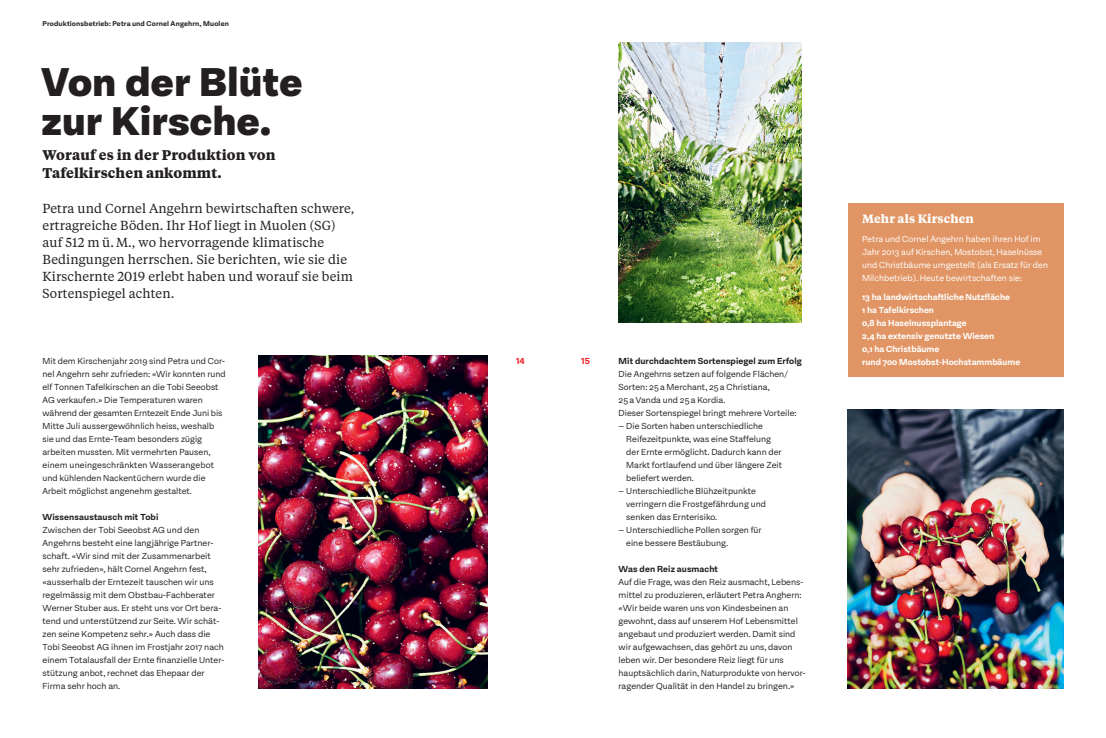
<style>
.page{position:relative;width:1106px;height:738px;background:#fff}
.page>*{position:absolute;margin:0;border:0;box-sizing:border-box;transform-origin:0 0}
.Grosstitel_46{font:900 46px "Equitan Sans";letter-spacing:.005em;color:#231f20}
.Untertitel_Tiempos_1{font:700 14px/18px "Tiempos Text";letter-spacing:.01em;color:#231f20}
.Lead_13_17{font:13px/17px "Tiempos Text";letter-spacing:.005em;color:#231f20}
.Untertitel_Tiempos_1-2{font:700 12px "Tiempos Text";letter-spacing:.01em;color:#fff}
.Grundtext_10_13{font:10px/13px "Equitan Sans";letter-spacing:.005em;color:#231f20}
.Untertitel_Tiempos_1-3{font:10px/13px "Equitan Sans";letter-spacing:.005em;color:#fff}
.Untertitel_Tiempos_1-4{font:700 10px/13px "Equitan Sans";letter-spacing:.005em;color:#fff}
.Grundtext_10_13-2{font:700 10px "Equitan Sans";letter-spacing:.01em;color:#231f20}
.t1{font:700 10px "Equitan Sans";color:#ee1d23}
.t2{font:700 8px "Equitan Sans";letter-spacing:.015em;color:#231f20}
</style>
<div class="page">
<div style="left:848px;top:203px;width:215px;height:173px;background:#e19564"></div>
<img style="left:258px;top:355px;width:230px;height:333px">
<img style="left:848px;top:409px;width:215px;height:279px">
<img style="left:618px;top:43px;width:183px;height:279px">
<p class="t2" style="left:43px;top:19px;width:188px">Produktionsbetrieb: Petra und Cornel Angehrn, Muolen</p>
<p class="Grosstitel_46" style="left:41px;top:56px;width:263px">Von der Blüte</p>
<p class="Grosstitel_46" style="left:41px;top:95px;width:232px">zur Kirsche.</p>
<p class="Untertitel_Tiempos_1" style="left:43px;top:145px;width:235px">Worauf es in der Produktion von<br>Tafelkirschen ankommt.</p>
<p class="Lead_13_17" style="left:43px;top:199px;width:313px">Petra und Cornel Angehrn bewirtschaften schwere, ertragreiche Böden. Ihr Hof liegt in Muolen (SG) auf 512 m ü. M., wo hervorragende klimatische Bedingungen herrschen. Sie berichten, wie sie die Kirschernte 2019 erlebt haben und worauf sie beim Sortenspiegel achten.</p>
<p class="Grundtext_10_13" style="left:43px;top:353px;width:185px">Mit dem Kirschenjahr 2019 sind Petra und Cor&shy;nel Angehrn sehr zufrieden: «Wir konnten rund elf Tonnen Tafelkirschen an die Tobi Seeobst AG verkaufen.» Die Temperaturen waren während der gesamten Erntezeit Ende Juni bis Mitte Juli aussergewöhnlich heiss, weshalb sie und das Ernte-Team besonders zügig arbeiten mussten. Mit vermehrten Pausen, einem uneingeschränkten Wasserangebot und kühlenden Nackentüchern wurde die Arbeit möglichst angenehm gestaltet.</p>
<p class="Grundtext_10_13-2" style="left:43px;top:510px;width:117px">Wissensaustausch mit Tobi</p>
<p class="Grundtext_10_13" style="left:43px;top:522px;width:183px">Zwischen der Tobi Seeobst AG und den Angehrns besteht eine langjährige Partner&shy;schaft. «Wir sind mit der Zusammenarbeit sehr zufrieden», hält Cornel Angehrn fest, «ausserhalb der Erntezeit tauschen wir uns regelmässig mit dem Obstbau-Fachberater Werner Stuber aus. Er steht uns vor Ort bera&shy;tend und unterstützend zur Seite. Wir schät&shy;zen seine Kompetenz sehr.» Auch dass die Tobi Seeobst AG ihnen im Frostjahr 2017 nach einem Totalausfall der Ernte finanzielle Unter&shy;stützung anbot, rechnet das Ehepaar der Firma sehr hoch an.</p>
<p class="t1" style="left:516px;top:354px;width:10px">14</p>
<p class="t1" style="left:581px;top:354px;width:10px">15</p>
<p class="Grundtext_10_13-2" style="left:618px;top:354px;width:185px">Mit durchdachtem Sortenspiegel zum Erfolg</p>
<p class="Grundtext_10_13" style="left:618px;top:366px;width:179px">Die Angehrns setzen auf folgende Flächen/ Sorten: 25 a Merchant, 25 a Christiana,<br>25 a Vanda und 25 a Kordia.<br>Dieser Sortenspiegel bringt mehrere Vorteile:</p>
<p class="Grundtext_10_13" style="left:626px;top:418px;width:157px;text-indent:-8px">– Die Sorten haben unterschiedliche Reifezeitpunkte, was eine Staffelung der Ernte ermöglicht. Dadurch kann der Markt fortlaufend und über längere Zeit beliefert werden.</p>
<p class="Grundtext_10_13" style="left:626px;top:483px;width:141px;text-indent:-8px">– Unterschiedliche Blühzeitpunkte verringern die Frostgefährdung und senken das Ernterisiko.</p>
<p class="Grundtext_10_13" style="left:626px;top:522px;width:137px;text-indent:-8px">– Unterschiedliche Pollen sorgen für eine bessere Bestäubung.</p>
<p class="Grundtext_10_13-2" style="left:618px;top:562px;width:101px">Was den Reiz ausmacht</p>
<p class="Grundtext_10_13" style="left:618px;top:574px;width:189px">Auf die Frage, was den Reiz ausmacht, Lebens&shy;mittel zu produzieren, erläutert Petra Anghern: «Wir beide waren uns von Kindesbeinen an gewohnt, dass auf unserem Hof Lebensmittel angebaut und produziert werden. Damit sind wir aufgewachsen, das gehört zu uns, davon leben wir. Der besondere Reiz liegt für uns hauptsächlich darin, Naturprodukte von hervor&shy;ragender Qualität in den Handel zu bringen.»</p>
<p class="Untertitel_Tiempos_1-2" style="left:862px;top:210px;width:113px">Mehr als Kirschen</p>
<p class="Untertitel_Tiempos_1-3" style="left:862px;top:232px;width:187px">Petra und Cornel Angehrn haben ihren Hof im Jahr 2013 auf Kirschen, Mostobst, Haselnüsse und Christbäume umgestellt (als Ersatz für den Milchbetrieb). Heute bewirtschaften sie:</p>
<p class="Untertitel_Tiempos_1-4" style="left:862px;top:290px;width:160px">13 ha landwirtschaftliche Nutzfläche<br>1 ha Tafelkirschen<br>0,8 ha Haselnussplantage<br>2,4 ha extensiv genutzte Wiesen<br>0,1 ha Christbäume<br>rund 700 Mostobst-Hochstammbäume</p>
</div>
